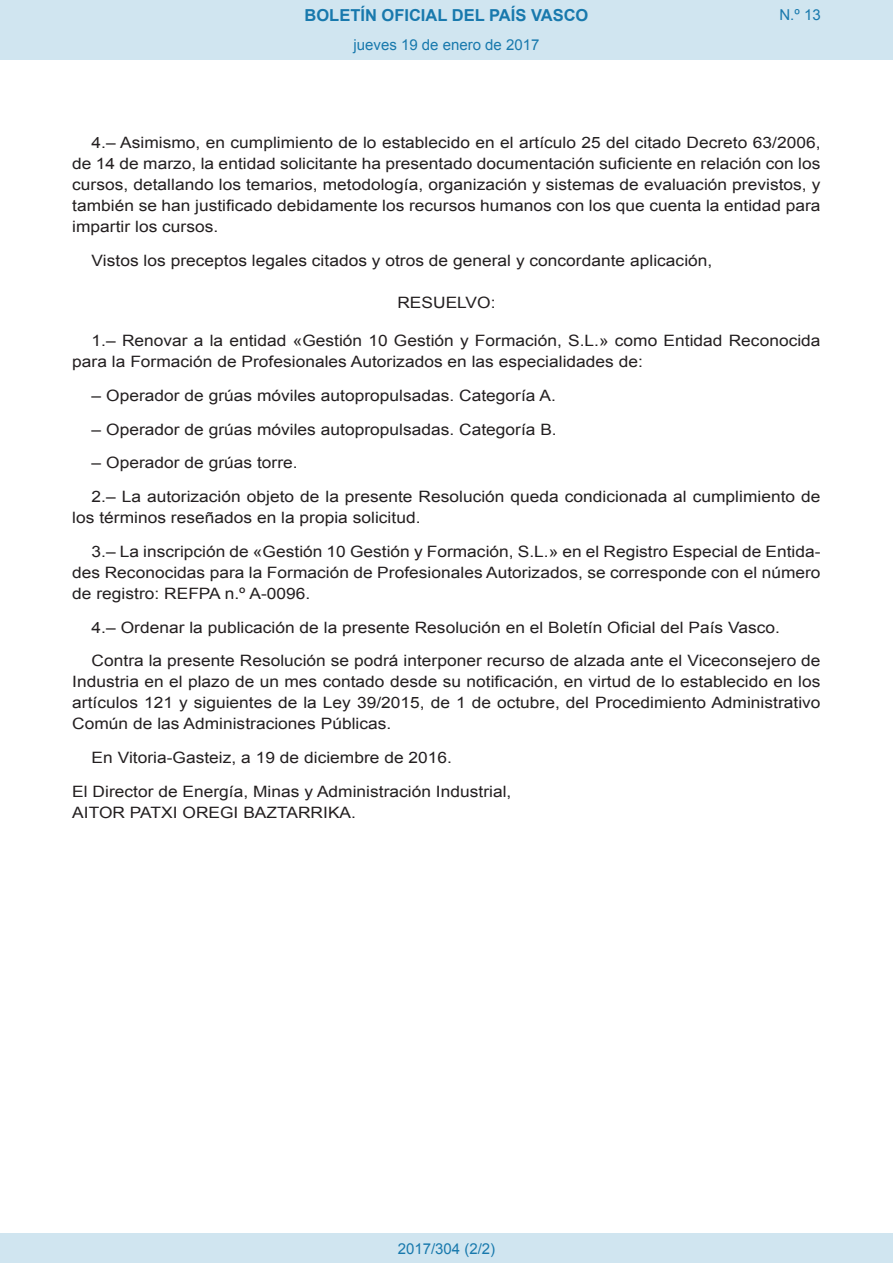
<style>
.page{position:relative;width:893px;height:1263px;background:#fff}
.page>*{position:absolute;margin:0;border:0;box-sizing:border-box;transform-origin:0 0}
.t1{font:700 16.5px "Arial";color:#1879ad}
.BOPVDetalle{font:15.6px/21px "Arial";color:#231f20;text-align:justify;scale:1.11 1}
.BOPVFirmaPuesto{font:15.6px "Arial";color:#231f20;scale:1.11 1}
.BOPVFirmaLugFec{font:15.6px "Arial";color:#231f20;scale:1.11 1}
.BOPVFirmaNombre{font:15.6px "Arial";color:#231f20;scale:1.11 1}
.BOPVClave{font:15.6px "Arial";color:#231f20;scale:1.11 1}
.Paginacion_Centro{font:15px "Arial";color:#1879ad}
</style>
<div class="page">
<div style="left:0;top:0;width:893px;height:60px;background:#d0e5f0"></div>
<div style="left:0;top:1233px;width:893px;height:30px;background:#d0e5f0"></div>
<p class="t1" style="left:305px;top:4px;width:285px">BOLETÍN OFICIAL DEL PAÍS VASCO</p>
<p class="Paginacion_Centro" style="left:353px;top:35px;width:187px">jueves 19 de enero de 2017</p>
<p class="Paginacion_Centro" style="left:779px;top:5px;width:43px">N.º 13</p>
<p class="BOPVDetalle" style="left:72px;top:132px;width:676px;text-indent:19px">4.– Asimismo, en cumplimiento de lo establecido en el artículo 25 del citado Decreto 63/2006, de 14 de marzo, la entidad solicitante ha presentado documentación suficiente en relación con los cursos, detallando los temarios, metodología, organización y sistemas de evaluación previstos, y también se han justificado debidamente los recursos humanos con los que cuenta la entidad para impartir los cursos.</p>
<p class="BOPVDetalle" style="left:92px;top:250px;width:561px">Vistos los preceptos legales citados y otros de general y concordante aplicación,</p>
<p class="BOPVClave" style="left:397px;top:292px;width:90px">RESUELVO:</p>
<p class="BOPVDetalle" style="left:72px;top:330px;width:676px;text-indent:19px">1.– Renovar a la entidad «Gestión 10 Gestión y Formación, S.L.» como Entidad Reconocida para la Formación de Profesionales Autorizados en las especialidades de:</p>
<p class="BOPVDetalle" style="left:92px;top:385px;width:420px">– Operador de grúas móviles autopropulsadas. Categoría A.</p>
<p class="BOPVDetalle" style="left:92px;top:419px;width:421px">– Operador de grúas móviles autopropulsadas. Categoría B.</p>
<p class="BOPVDetalle" style="left:92px;top:453px;width:187px">– Operador de grúas torre.</p>
<p class="BOPVDetalle" style="left:72px;top:486px;width:676px;text-indent:19px">2.– La autorización objeto de la presente Resolución queda condicionada al cumplimiento de los términos reseñados en la propia solicitud.</p>
<p class="BOPVDetalle" style="left:72px;top:541px;width:676px;text-indent:19px">3.– La inscripción de «Gestión 10 Gestión y Formación, S.L.» en el Registro Especial de Entida&shy;des Reconocidas para la Formación de Profesionales Autorizados, se corresponde con el número de registro: REFPA n.º A-0096.</p>
<p class="BOPVDetalle" style="left:92px;top:617px;width:622px">4.– Ordenar la publicación de la presente Resolución en el Boletín Oficial del País Vasco.</p>
<p class="BOPVDetalle" style="left:72px;top:651px;width:676px;text-indent:19px">Contra la presente Resolución se podrá interponer recurso de alzada ante el Viceconsejero de Industria en el plazo de un mes contado desde su notificación, en virtud de lo establecido en los artículos 121 y siguientes de la Ley 39/2015, de 1 de octubre, del Procedimiento Administrativo Común de las Administraciones Públicas.</p>
<p class="BOPVFirmaLugFec" style="left:92px;top:747px;width:326px">En Vitoria-Gasteiz, a 19 de diciembre de 2016.</p>
<p class="BOPVFirmaPuesto" style="left:72px;top:781px;width:397px">El Director de Energía, Minas y Administración Industrial,</p>
<p class="BOPVFirmaNombre" style="left:72px;top:802px;width:257px">AITOR PATXI OREGI BAZTARRIKA.</p>
<p class="Paginacion_Centro" style="left:398px;top:1238px;width:99px">2017/304 (2/2)</p>
</div>
